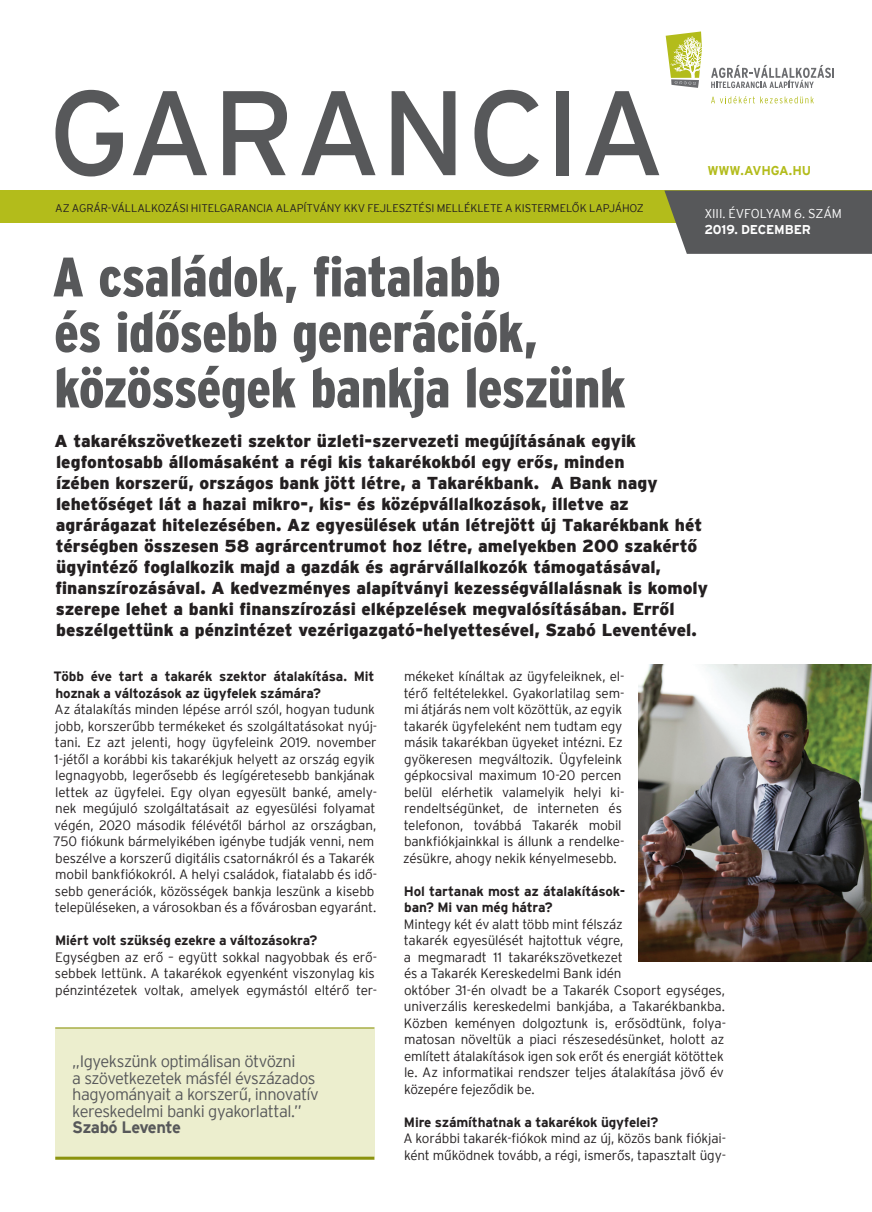
<style>
.page{position:relative;width:872px;height:1212px;background:#fff}
.page>*{position:absolute;margin:0;border:0;box-sizing:border-box;transform-origin:0 0}
.t1{font:120px "Interstate Regular HU";letter-spacing:-.005em;color:#57585a}
.cim{font:55.5px/55.5px "Interstate Black Condensed HU";letter-spacing:-.005em;color:#57585a}
.lead{font:17.25px/21px "Interstate Black HU";color:#231f20}
.idezet{font:16.5px/16.5px "Interstate Light HU";letter-spacing:-.035em;color:#57585a}
.idezet_bold{font:16.5px "Interstate Bold HU";letter-spacing:-.035em;color:#57585a}
.text{font:13.5px/16.5px "Interstate Light HU";letter-spacing:-.015em;color:#231f20}
.text_bold{font:13.5px/16.5px "Interstate Bold HU";letter-spacing:-.015em;color:#231f20}
.t2{font:12.75px "Interstate Light HU";letter-spacing:-.01em;color:#fff}
.t3{font:12.75px "Interstate Bold HU";letter-spacing:-.01em;color:#fff}
.t4{font:12.75px "Interstate Bold HU";letter-spacing:-.015em;color:#b3bc1b}
.t5{font:11.1px "Interstate Light HU";letter-spacing:-.015em;color:#231f20}
</style>
<div class="page">
<div style="left:55px;top:1028px;width:319px;height:131px;background:#eceece"></div>
<hr style="left:55px;top:1028px;width:319px;height:1px;background:#8b930f">
<hr style="left:55px;top:1157px;width:319px;height:3px;background:#8b930f">
<img style="left:638px;top:665px;width:234px;height:297px">
<div style="left:0;top:190px;width:872px;height:33px;background:#b3bc1b"></div>
<svg style="left:664px;top:190px;width:208px;height:64px;background:#60615f"></svg>
<svg style="left:711px;top:65px;width:123px;height:23px"></svg>
<svg style="left:665px;top:31px;width:37px;height:57px"></svg>
<svg style="left:711px;top:96px;width:102px;height:7px"></svg>
<p class="t1" style="left:48px;top:66px;width:618px">GARANCIA</p>
<p class="t5" style="left:55px;top:201px;width:590px">AZ AGRÁR-VÁLLALKOZÁSI HITELGARANCIA ALAPÍTVÁNY KKV FEJLESZTÉSI MELLÉKLETE A KISTERMELŐK LAPJÁHOZ</p>
<p class="t2" style="left:704px;top:206px;width:139px">XIII. ÉVFOLYAM 6. SZÁM</p>
<p class="t3" style="left:704px;top:223px;width:108px">2019. DECEMBER</p>
<p class="t4" style="left:707px;top:164px;width:105px">WWW.AVHGA.HU</p>
<p class="cim" style="left:52px;top:249px;width:575px">A családok, fiatalabb<br>és idősebb generációk, közösségek bankja leszünk</p>
<p class="lead" style="left:55px;top:431px;width:654px">A takarékszövetkezeti szektor üzleti-szervezeti megújításának egyik legfontosabb állomásaként a régi kis takarékokból egy erős, minden<br>ízében korszerű, országos bank jött létre, a Takarékbank. A Bank nagy lehetőséget lát a hazai mikro-, kis- és középvállalkozások, illetve az agrárágazat hitelezésében. Az egyesülések után létrejött új Takarékbank hét térségben összesen 58 agrárcentrumot hoz létre, amelyekben 200 szakértő ügyintéző foglalkozik majd a gazdák és agrárvállalkozók támogatásával, finanszírozásával. A kedvezményes alapítványi kezességvállalásnak is komoly szerepe lehet a banki finanszírozási elképzelések megvalósításában. Erről beszélgettünk a pénzintézet vezérigazgató-helyettesével, Szabó Leventével.</p>
<p class="text_bold" style="left:53px;top:668px;width:322px">Több éve tart a takarék szektor átalakítása. Mit hoznak a változások az ügyfelek számára?</p>
<p class="text" style="left:53px;top:701px;width:325px">Az átalakítás minden lépése arról szól, hogyan tudunk jobb, korszerűbb termékeket és szolgáltatásokat nyúj&shy;tani. Ez azt jelenti, hogy ügyfeleink 2019. november 1-jétől a korábbi kis takarékjuk helyett az ország egyik legnagyobb, legerősebb és legígéretesebb bankjának lettek az ügyfelei. Egy olyan egyesült banké, amely&shy;nek megújuló szolgáltatásait az egyesülési folyamat végén, 2020 második félévétől bárhol az országban, 750 fiókunk bármelyikében igénybe tudják venni, nem beszélve a korszerű digitális csatornákról és a Takarék mobil bankfiókokról. A helyi családok, fiatalabb és idő&shy;sebb generációk, közösségek bankja leszünk a kisebb településeken, a városokban és a fővárosban egyaránt.</p>
<p class="text_bold" style="left:55px;top:932px;width:264px">Miért volt szükség ezekre a változásokra?</p>
<p class="text" style="left:55px;top:948px;width:324px">Egységben az erő – együtt sokkal nagyobbak és erő&shy;sebbek lettünk. A takarékok egyenként viszonylag kis pénzintézetek voltak, amelyek egymástól eltérő ter-</p>
<p class="idezet" style="left:72px;top:1053px;width:248px">„Igyekszünk optimálisan ötvözni<br>a szövetkezetek másfél évszázados hagyományait a korszerű, innovatív kereskedelmi banki gyakorlattal.”</p>
<p class="idezet_bold" style="left:72px;top:1118px;width:110px">Szabó Levente</p>
<p class="text" style="left:403px;top:668px;width:223px">mékeket kínáltak az ügyfeleiknek, el&shy;térő feltételekkel. Gyakorlatilag sem&shy;mi átjárás nem volt közöttük, az egyik takarék ügyfeleként nem tudtam egy másik takarékban ügyeket intézni. Ez gyökeresen megváltozik. Ügyfeleink gépkocsival maximum 10-20 percen belül elérhetik valamelyik helyi ki&shy;rendeltségünket, de interneten és telefonon, továbbá Takarék mobil bankfiókjainkkal is állunk a rendelke&shy;zésükre, ahogy nekik kényelmesebb.</p>
<p class="text_bold" style="left:404px;top:882px;width:223px">Hol tartanak most az átalakítások&shy;ban? Mi van még hátra?</p>
<p class="text" style="left:404px;top:915px;width:324px">Mintegy két év alatt több mint félszáz<br>takarék egyesülését hajtottuk végre,<br>a megmaradt 11 takarékszövetkezet<br>és a Takarék Kereskedelmi Bank idén<br>október 31-én olvadt be a Takarék Csoport egységes, univerzális kereskedelmi bankjába, a Takarékbankba.<br>Közben keményen dolgoztunk is, erősödtünk, folya&shy;matosan növeltük a piaci részesedésünket, holott az említett átalakítások igen sok erőt és energiát kötöttek le. Az informatikai rendszer teljes átalakítása jövő év közepére fejeződik be.</p>
<p class="text_bold" style="left:404px;top:1113px;width:256px">Mire számíthatnak a takarékok ügyfelei?</p>
<p class="text" style="left:403px;top:1130px;width:324px">A korábbi takarék-fiókok mind az új, közös bank fiókjai&shy;ként működnek tovább, a régi, ismerős, tapasztalt ügy-</p>
</div>
